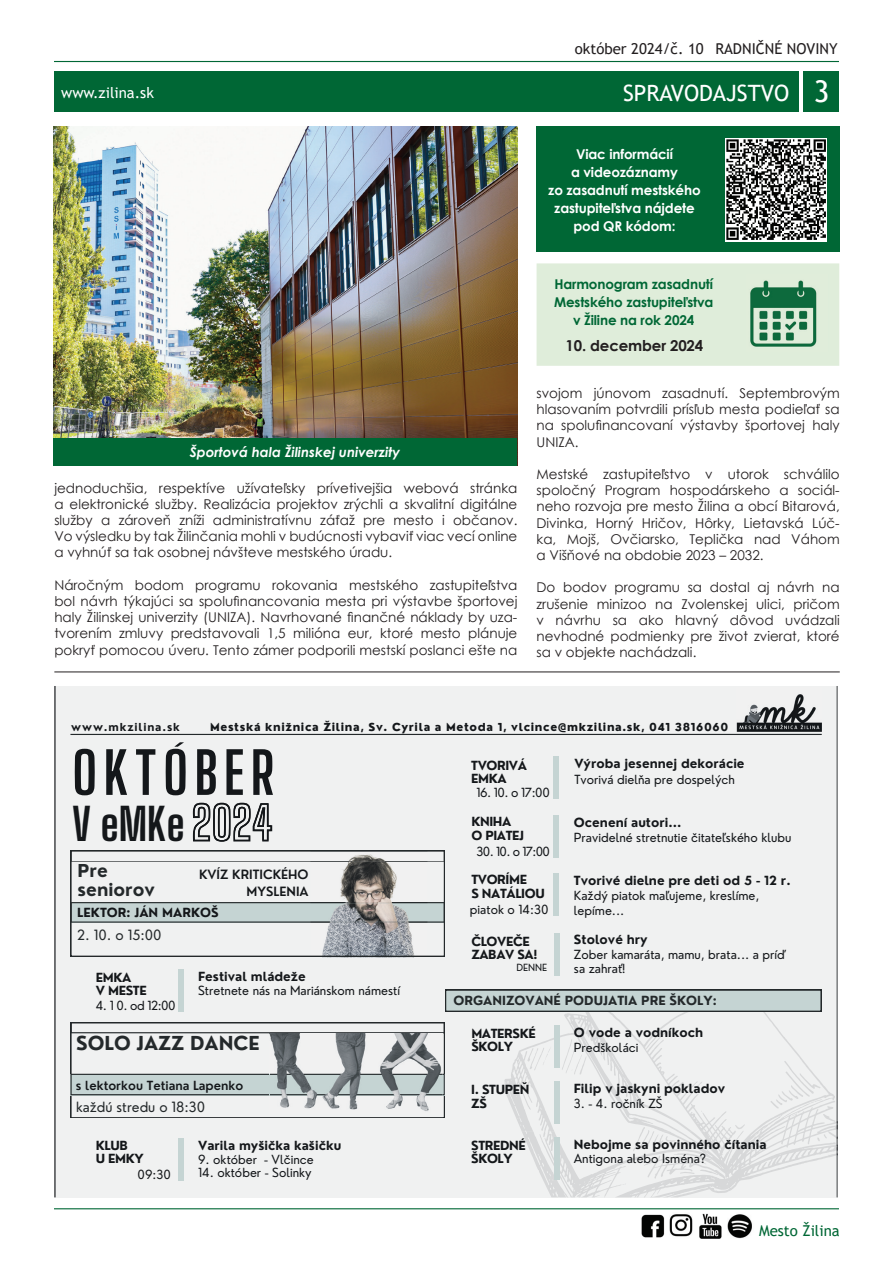
<style>
.page{position:relative;width:893px;height:1263px;background:#fff}
.page>*{position:absolute;margin:0;border:0;box-sizing:border-box;transform-origin:0 0}
.t1{font:700 57.15px "Big Shoulders Display";letter-spacing:.11em;color:#14171a}
.t2{font:700 44.25px "Big Shoulders Display";color:#14171a}
.t3{font:22.5px "Trebuchet MS";color:#fff}
.t4{font:700 18.75px "Nourd";color:#24292b}
.t5{font:700 17.4px/18.8px "Nourd";color:#24292b}
.t6{font:15px "Trebuchet MS";color:#231f20}
.t7{font:700 15px "Century Gothic";letter-spacing:-.01em;color:#231f20}
.t8{font:15px "Trebuchet MS";color:#fff}
.t9{font:15px "Trebuchet MS";color:#006735}
.t10{font:13.8px "Nourd";color:#24292b}
.t11{font:13.5px/16.2px "Century Gothic";color:#231f20;text-align:justify}
.t12{font:700 13.5px/18px "Century Gothic";letter-spacing:-.01em;color:#fff;text-align:center}
.t13{font:700 13.5px/18px "Century Gothic";letter-spacing:-.01em;color:#006735;text-align:center}
.t14{font:italic 700 13.5px "Century Gothic";color:#fff}
.t15{font:600 12.45px/16.6px "Nourd";color:#14171a;text-align:right}
.t16{font:12.3px "Nourd";color:#14171a}
.t17{font:700 12.3px "Nourd";color:#14171a}
.t18{font:700 12.3px/13.4px "Nourd";letter-spacing:-.03em;color:#14171a}
.t19{font:700 12.3px "Nourd";color:#24292b}
.t20{font:600 12.3px "Nourd";color:#14171a}
.t21{font:700 12.3px/13.4px "Nourd";letter-spacing:-.035em;color:#14171a}
.t22{font:800 10.8px "Nourd";letter-spacing:.055em;color:#14171a}
.t23{font:700 10.8px "Nourd";letter-spacing:.08em;color:#14171a}
.t24{font:9.6px "Nourd";color:#14171a}
.s1{font-size:30px}
.s2{font-size:45.9px;color:#f0f1f1}
</style>
<div class="page">
<div style="left:54px;top:71px;width:744px;height:41px;background:#006735"></div>
<hr style="left:54px;top:61px;width:785px;height:1px;background:#006735">
<div style="left:803px;top:71px;width:36px;height:41px;background:#006735"></div>
<img style="left:641px;top:1213px;width:111px;height:26px">
<hr style="left:54px;top:1208px;width:785px;height:1px;background:#006735">
<div style="left:537px;top:263px;width:302px;height:103px;background:#dfedda"></div>
<div style="left:537px;top:126px;width:303px;height:126px;background:#006735"></div>
<img style="left:725px;top:138px;width:101px;height:103px">
<img style="left:747px;top:274px;width:82px;height:78px">
<div style="left:54px;top:686px;width:783px;height:511px;background:#f0f1f1"></div>
<hr style="left:837px;top:686px;width:1px;height:511px;background:#14171a">
<hr style="left:54px;top:686px;width:2px;height:511px;background:#14171a">
<img style="left:737px;top:694px;width:85px;height:40px">
<hr style="left:70px;top:734px;width:752px;height:1px;background:#24292b">
<svg style="left:70px;top:989px;width:768px;height:208px"></svg>
<div style="left:178px;top:1139px;width:5px;height:42px;background:#c5d4d3"></div>
<div style="left:178px;top:969px;width:5px;height:43px;background:#c5d4d3"></div>
<div style="left:553px;top:757px;width:6px;height:42px;background:#c5d4d3"></div>
<div style="left:554px;top:815px;width:5px;height:43px;background:#c5d4d3"></div>
<div style="left:554px;top:873px;width:5px;height:43px;background:#c5d4d3"></div>
<div style="left:554px;top:933px;width:5px;height:42px;background:#c5d4d3"></div>
<div style="left:555px;top:1025px;width:5px;height:42px;background:#c5d4d3"></div>
<div style="left:554px;top:1081px;width:5px;height:42px;background:#c5d4d3"></div>
<div style="left:554px;top:1137px;width:5px;height:43px;background:#c5d4d3"></div>
<img style="left:270px;top:1033px;width:173px;height:81px">
<img style="left:270px;top:1095px;width:173px;height:1px">
<img style="left:270px;top:1074px;width:173px;height:21px">
<svg style="left:193px;top:803px;width:79px;height:39px"></svg>
<svg style="left:70px;top:850px;width:375px;height:107px"></svg>
<hr style="left:54px;top:672px;width:786px;height:1px;background:#231f20">
<img style="left:54px;top:127px;width:463px;height:311px">
<div style="left:53px;top:438px;width:464px;height:28px;background:#006735"></div>
<p class="t6" style="left:575px;top:39px;width:130px">október 2024/č. 10</p>
<p class="t6" style="left:715px;top:39px;width:124px">RADNIČNÉ NOVINY</p>
<p class="t8" style="left:61px;top:84px;width:94px">www.zilina.sk</p>
<h3 class="t3" style="left:623px;top:79px;width:208px">SPRAVODAJSTVO <span class="s1">3</span></h3>
<p class="t12" style="left:548px;top:145px;width:154px">Viac informácií<br>a videozáznamy<br>zo zasadnutí mestského zastupiteľstva nájdete pod QR kódom:</p>
<p class="t13" style="left:554px;top:274px;width:161px">Harmonogram zasadnutí<br>Mestského zastupiteľstva v Žiline na rok 2024</p>
<p class="t14" style="left:190px;top:442px;width:212px">Športová hala Žilinskej univerzity</p>
<p class="t11" style="left:54px;top:479px;width:465px">jednoduchšia, respektíve užívateľsky prívetivejšia webová stránka a elektronické služby. Realizácia projektov zrýchli a skvalitní digitálne služby a zároveň zníži administratívnu záťaž pre mesto i občanov.<br>Vo výsledku by tak Žilinčania mohli v budúcnosti vybaviť viac vecí online a vyhnúť sa tak osobnej návšteve mestského úradu.</p>
<p class="t11" style="left:54px;top:577px;width:465px">Náročným bodom programu rokovania mestského zastupiteľstva bol návrh týkajúci sa spolufinancovania mesta pri výstavbe športovej haly Žilinskej univerzity (UNIZA). Navrhované finančné náklady by uza&shy;tvorením zmluvy predstavovali 1,5 milióna eur, ktoré mesto plánuje pokryť pomocou úveru. Tento zámer podporili mestskí poslanci ešte na</p>
<p class="t7" style="left:566px;top:334px;width:139px">10. december 2024</p>
<p class="t11" style="left:537px;top:385px;width:305px">svojom júnovom zasadnutí. Septembrovým hlasovaním potvrdili prísľub mesta podieľať sa na spolufinancovaní výstavby športovej haly UNIZA.</p>
<p class="t11" style="left:537px;top:466px;width:305px">Mestské zastupiteľstvo v utorok schválilo spoločný Program hospodárskeho a sociál&shy;neho rozvoja pre mesto Žilina a obcí Bitarová, Divinka, Horný Hričov, Hôrky, Lietavská Lúč&shy;ka, Mojš, Ovčiarsko, Teplička nad Váhom a Višňové na obdobie 2023 – 2032.</p>
<p class="t11" style="left:537px;top:579px;width:305px">Do bodov programu sa dostal aj návrh na zrušenie minizoo na Zvolenskej ulici, pričom v návrhu sa ako hlavný dôvod uvádzali nevhodné podmienky pre život zvierat, ktoré sa v objekte nachádzali.</p>
<p class="t22" style="left:210px;top:721px;width:520px">Mestská knižnica Žilina, Sv. Cyrila a Metoda 1, vlcince@mkzilina.sk, 041 3816060</p>
<h1 class="t1" style="left:72px;top:734px;width:204px">OKTÓBER</h1>
<h2 class="t2" style="left:72px;top:793px;width:203px">V eMKe <span class="s2">2024</span></h2>
<p class="t23" style="left:71px;top:721px;width:110px">www.mkzilina.sk</p>
<p class="t18" style="left:471px;top:759px;width:57px">TVORIVÁ<br>EMKA</p>
<p class="t17" style="left:574px;top:757px;width:172px">Výroba jesennej dekorácie</p>
<p class="t16" style="left:574px;top:772px;width:162px">Tvorivá dielňa pre dospelých</p>
<p class="t16" style="left:476px;top:785px;width:75px">16. 10. o 17:00</p>
<p class="t18" style="left:471px;top:815px;width:54px">KNIHA<br>O PIATEJ</p>
<p class="t16" style="left:477px;top:844px;width:75px">30. 10. o 17:00</p>
<p class="t17" style="left:574px;top:815px;width:109px">Ocenení autori...</p>
<p class="t16" style="left:574px;top:830px;width:219px">Pravidelné stretnutie čitateľského klubu</p>
<p class="t5" style="left:78px;top:861px;width:79px">Pre seniorov</p>
<p class="t17" style="left:77px;top:905px;width:143px">LEKTOR: JÁN MARKOŠ</p>
<p class="t15" style="left:199px;top:866px;width:111px">KVÍZ KRITICKÉHO<br>MYSLENIA</p>
<p class="t10" style="left:77px;top:926px;width:86px">2. 10. o 15:00</p>
<p class="t18" style="left:96px;top:971px;width:52px">EMKA<br>V MESTE</p>
<p class="t16" style="left:96px;top:999px;width:81px">4. 1 0. od 12:00</p>
<p class="t17" style="left:198px;top:969px;width:109px">Festival mládeže</p>
<p class="t16" style="left:198px;top:983px;width:204px">Stretnete nás na Mariánskom námestí</p>
<h3 class="t4" style="left:76px;top:1032px;width:185px">SOLO JAZZ DANCE</h3>
<p class="t20" style="left:76px;top:1078px;width:169px">s lektorkou Tetiana Lapenko</p>
<p class="t10" style="left:76px;top:1099px;width:131px">každú stredu o 18:30</p>
<p class="t21" style="left:96px;top:1139px;width:49px">KLUB<br>U EMKY</p>
<p class="t16" style="left:138px;top:1167px;width:35px">09:30</p>
<p class="t17" style="left:198px;top:1138px;width:145px">Varila myšička kašičku</p>
<p class="t16" style="left:198px;top:1152px;width:117px">9. október - Vlčince</p>
<p class="t16" style="left:198px;top:1166px;width:115px">14. október - Solinky</p>
<p class="t18" style="left:471px;top:873px;width:75px">TVORÍME<br>S NATÁLIOU</p>
<p class="t17" style="left:574px;top:873px;width:218px">Tvorivé dielne pre deti od 5 - 12 r.</p>
<p class="t16" style="left:574px;top:888px;width:187px">Každý piatok maľujeme, kreslíme,</p>
<p class="t16" style="left:470px;top:902px;width:80px">piatok o 14:30</p>
<p class="t16" style="left:574px;top:903px;width:52px">lepíme...</p>
<p class="t18" style="left:471px;top:935px;width:68px">ČLOVEČE<br>ZABAV SA!</p>
<p class="t17" style="left:574px;top:933px;width:75px">Stolové hry</p>
<p class="t16" style="left:574px;top:947px;width:212px">Zober kamaráta, mamu, brata... a príď</p>
<p class="t24" style="left:516px;top:962px;width:32px">DENNE</p>
<p class="t16" style="left:574px;top:961px;width:53px">sa zahrať!</p>
<p class="t19" style="left:453px;top:994px;width:265px">ORGANIZOVANÉ PODUJATIA PRE ŠKOLY:</p>
<p class="t18" style="left:471px;top:1027px;width:66px">MATERSKÉ<br>ŠKOLY</p>
<p class="t17" style="left:574px;top:1026px;width:131px">O vode a vodníkoch</p>
<p class="t16" style="left:574px;top:1041px;width:66px">Predškoláci</p>
<p class="t18" style="left:471px;top:1083px;width:60px">I. STUPEŇ<br>ZŠ</p>
<p class="t17" style="left:574px;top:1081px;width:153px">Filip v jaskyni pokladov</p>
<p class="t16" style="left:574px;top:1096px;width:90px">3. - 4. ročník ZŠ</p>
<p class="t18" style="left:471px;top:1139px;width:56px">STREDNÉ<br>ŠKOLY</p>
<p class="t17" style="left:574px;top:1137px;width:194px">Nebojme sa povinného čítania</p>
<p class="t16" style="left:574px;top:1152px;width:134px">Antigona alebo Isména?</p>
<p class="t9" style="left:759px;top:1221px;width:82px">Mesto Žilina</p>
</div>
